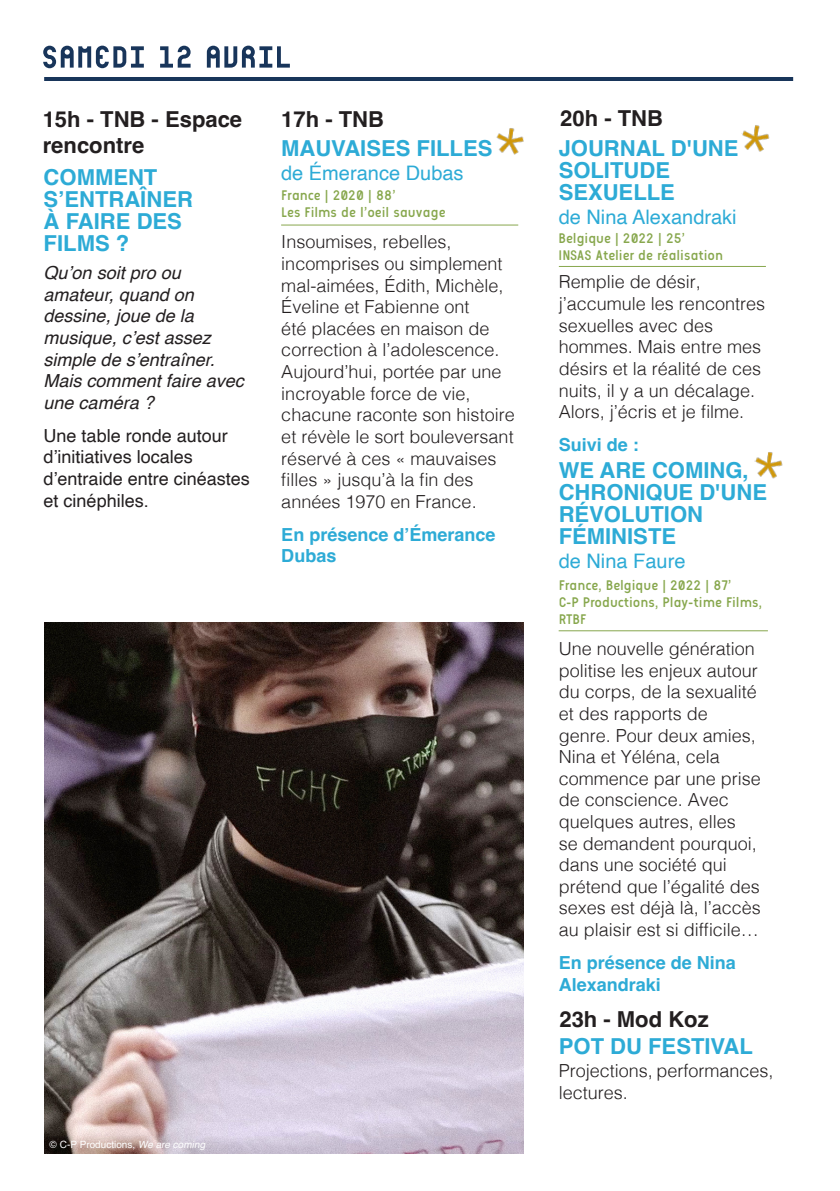
<style>
.page{position:relative;width:840px;height:1191px;background:#fff}
.page>*{position:absolute;margin:0;border:0;box-sizing:border-box;transform-origin:0 0}
.t1{font:58px "brevedecomptoir 3";color:#18355a}
.titre{font:700 22px/22px "Helvetica";color:#2dabd6}
.lieux_-_horaires{font:700 22px/26.4px "Helvetica";color:#231f20}
.réal{font:20px "Helvetica";color:#2dabd6}
.synopsis{font:300 18px/21.6px "Helvetica";color:#231f20}
.synopsis-2{font:italic 18px/21.6px "Helvetica";color:#231f20}
.synopsis-3{font:18px/21.6px "Helvetica";color:#231f20}
.infos_en{font:700 18px/21.6px "Helvetica";color:#2dabd6}
.t2{font:14px/16.8px "Easyrounded";color:#87a74d}
.t3{font:10px "Helvetica";color:#fff}
.s1{font-style:italic}
</style>
<div class="page">
<img style="left:44px;top:623px;width:479px;height:530px">
<hr style="left:44px;top:77px;width:748px;height:4px;background:#18355a">
<hr style="left:281px;top:224px;width:237px;height:1px;background:#87a74d">
<hr style="left:558px;top:266px;width:207px;height:1px;background:#87a74d">
<img style="left:496px;top:128px;width:28px;height:27px">
<img style="left:741px;top:125px;width:29px;height:27px">
<hr style="left:558px;top:630px;width:209px;height:1px;background:#87a74d">
<img style="left:754px;top:452px;width:29px;height:27px">
<p class="t1" style="left:43px;top:14px;width:253px">samedi 12 avril</p>
<p class="lieux_-_horaires" style="left:43px;top:108px;width:201px">15h - TNB - Espace rencontre</p>
<p class="titre" style="left:44px;top:169px;width:151px">COMMENT<br>S’ENTRAÎNER</p>
<p class="titre" style="left:44px;top:213px;width:140px">À FAIRE DES<br>FILMS ?</p>
<p class="synopsis-2" style="left:44px;top:262px;width:202px">Qu’on soit pro ou amateur, quand on dessine, joue de la musique, c’est assez simple de s’entraîner.<br>Mais comment faire avec une caméra ?</p>
<p class="synopsis-3" style="left:44px;top:425px;width:208px">Une table ronde autour d’initiatives locales d’entraide entre cinéastes et cinéphiles.</p>
<p class="t3" style="left:50px;top:1137px;width:160px">© C-P Productions, <span class="s1">We are coming</span></p>
<p class="lieux_-_horaires" style="left:281px;top:109px;width:104px">17h - TNB</p>
<p class="lieux_-_horaires" style="left:560px;top:108px;width:104px">20h - TNB</p>
<p class="titre" style="left:558px;top:139px;width:181px">JOURNAL D'UNE<br>SOLITUDE<br>SEXUELLE</p>
<p class="réal" style="left:558px;top:201px;width:179px">de Nina Alexandraki</p>
<p class="t2" style="left:558px;top:229px;width:128px">Belgique | 2022 | 25’</p>
<p class="t2" style="left:558px;top:246px;width:166px">INSAS Atelier de réalisation</p>
<p class="synopsis" style="left:558px;top:270px;width:208px">Remplie de désir, j’accumule les rencontres sexuelles avec des hommes. Mais entre mes désirs et la réalité de ces nuits, il y a un décalage.<br>Alors, j’écris et je filme.</p>
<p class="infos_en" style="left:558px;top:436px;width:82px">Suivi de :</p>
<p class="titre" style="left:281px;top:140px;width:213px">MAUVAISES FILLES</p>
<p class="réal" style="left:281px;top:158px;width:184px">de Émerance Dubas</p>
<p class="t2" style="left:281px;top:187px;width:116px">France | 2020 | 88’</p>
<p class="t2" style="left:281px;top:204px;width:166px">Les Films de l’oeil sauvage</p>
<p class="synopsis" style="left:281px;top:230px;width:235px">Insoumises, rebelles, incomprises ou simplement mal-aimées, Édith, Michèle,<br>Éveline et Fabienne ont<br>été placées en maison de correction à l’adolescence.<br>Aujourd’hui, portée par une incroyable force de vie, chacune raconte son histoire et révèle le sort bouleversant réservé à ces « mauvaises filles » jusqu’à la fin des années 1970 en France.</p>
<p class="infos_en" style="left:281px;top:525px;width:216px">En présence d’Émerance<br>Dubas</p>
<p class="titre" style="left:558px;top:462px;width:210px">WE ARE COMING,<br>CHRONIQUE D'UNE<br>RÉVOLUTION<br>FÉMINISTE</p>
<p class="réal" style="left:558px;top:546px;width:128px">de Nina Faure</p>
<p class="t2" style="left:558px;top:577px;width:174px">France, Belgique | 2022 | 87’</p>
<p class="t2" style="left:558px;top:594px;width:205px">C-P Productions, Play-time Films,<br>RTBF</p>
<p class="synopsis" style="left:558px;top:636px;width:204px">Une nouvelle génération politise les enjeux autour du corps, de la sexualité et des rapports de genre. Pour deux amies,<br>Nina et Yéléna, cela commence par une prise de conscience. Avec quelques autres, elles<br>se demandent pourquoi, dans une société qui prétend que l’égalité des sexes est déjà là, l’accès au plaisir est si difficile…</p>
<p class="infos_en" style="left:558px;top:953px;width:179px">En présence de Nina<br>Alexandraki</p>
<p class="lieux_-_horaires" style="left:559px;top:1009px;width:151px">23h - Mod Koz</p>
<p class="synopsis" style="left:558px;top:1058px;width:216px">Projections, performances, lectures.</p>
<p class="titre" style="left:558px;top:1038px;width:195px">POT DU FESTIVAL</p>
</div>
